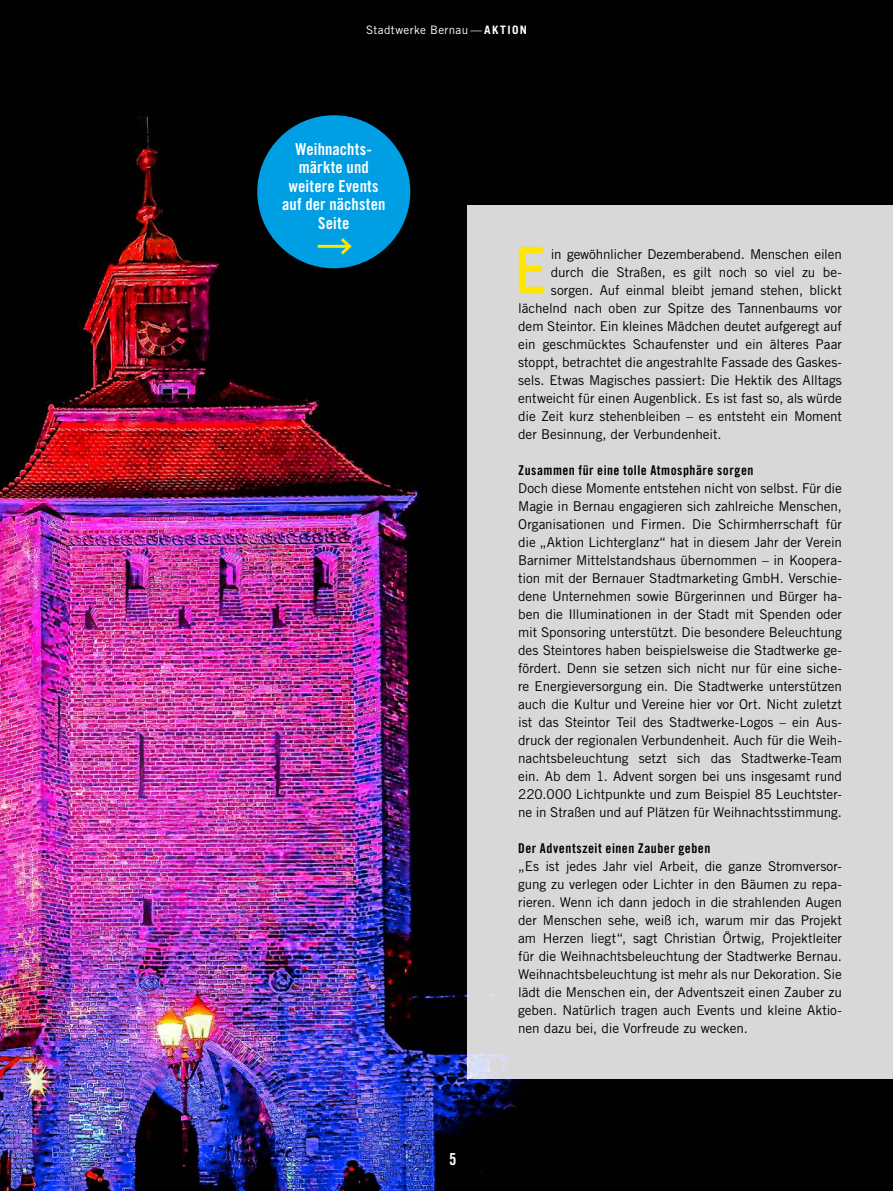
<style>
.page{position:relative;width:893px;height:1191px;background:#fff}
.page>*{position:absolute;margin:0;border:0;box-sizing:border-box;transform-origin:0 0}
.t1{font:800 71.4px "Speak OT";color:#ffe500}
.t2{font:16.5px/18.5px "Trade Gothic LT Std Bd Cn 20";letter-spacing:.01em;color:#fff;text-align:center}
.t3{font:13.5px/18px "Trade Gothic LT Std";letter-spacing:-.005em;color:#000;text-align:justify}
.t4{font:13.5px "Trade Gothic LT Std Bd Cn 20";letter-spacing:.035em;color:#000}
.t5{font:11.7px "Trade Gothic LT Std";letter-spacing:.035em;color:#fff}
.s1{font-weight:700}
</style>
<div class="page">
<img style="left:0;top:0;width:893px;height:1191px">
<div style="left:468px;top:205px;width:425px;height:873px;background:#d8d8d8"></div>
<div style="left:257px;top:115px;width:153px;height:153px;background:#009ee3;border-radius:50%"></div>
<hr style="left:318px;top:245px;width:31px;height:3px;background:#ffe500">
<svg style="left:338px;top:238px;width:14px;height:17px"></svg>
<p class="t5" style="left:366px;top:23px;width:162px">Stadtwerke Bernau — <span class="s1">AKTION</span></p>
<p class="t2" style="left:282px;top:140px;width:105px">Weihnachts&shy;märkte und weitere Events auf der nächsten<br>Seite</p>
<p class="t2" style="left:449px;top:1149px;width:9px">5</p>
<h1 class="t1" style="left:512px;top:228px;width:38px">E</h1>
<p class="t3" style="left:551px;top:245px;width:292px">in gewöhnlicher Dezemberabend. Menschen eilen</p>
<p class="t3" style="left:551px;top:263px;width:292px">durch die Straßen, es gilt noch so viel zu be-</p>
<p class="t3" style="left:551px;top:281px;width:292px">sorgen. Auf einmal bleibt jemand stehen, blickt</p>
<p class="t3" style="left:518px;top:299px;width:325px">lächelnd nach oben zur Spitze des Tannenbaums vor</p>
<p class="t3" style="left:518px;top:317px;width:325px">dem Steintor. Ein kleines Mädchen deutet aufgeregt auf</p>
<p class="t3" style="left:518px;top:335px;width:325px">ein geschmücktes Schaufenster und ein älteres Paar</p>
<p class="t3" style="left:518px;top:353px;width:325px">stoppt, betrachtet die angestrahlte Fassade des Gaskes-</p>
<p class="t3" style="left:518px;top:371px;width:325px">sels. Etwas Magisches passiert: Die Hektik des Alltags</p>
<p class="t3" style="left:518px;top:389px;width:325px">entweicht für einen Augenblick. Es ist fast so, als würde</p>
<p class="t3" style="left:518px;top:407px;width:325px">die Zeit kurz stehenbleiben – es entsteht ein Moment</p>
<p class="t3" style="left:518px;top:425px;width:205px">der Besinnung, der Verbundenheit.</p>
<p class="t4" style="left:518px;top:462px;width:237px">Zusammen für eine tolle Atmosphäre sorgen</p>
<p class="t3" style="left:518px;top:479px;width:325px">Doch diese Momente entstehen nicht von selbst. Für die Magie in Bernau engagieren sich zahlreiche Menschen, Organisationen und Firmen. Die Schirmherrschaft für die „Aktion Lichterglanz“ hat in diesem Jahr der Verein Barnimer Mittelstandshaus übernommen – in Koopera&shy;tion mit der Bernauer Stadtmarketing GmbH. Verschie&shy;dene Unternehmen sowie Bürgerinnen und Bürger ha&shy;ben die Illuminationen in der Stadt mit Spenden oder mit Sponsoring unterstützt. Die besondere Beleuchtung des Steintores haben beispielsweise die Stadtwerke ge&shy;fördert. Denn sie setzen sich nicht nur für eine siche&shy;re Energieversorgung ein. Die Stadtwerke unterstützen auch die Kultur und Vereine hier vor Ort. Nicht zuletzt ist das Steintor Teil des Stadtwerke-Logos – ein Aus&shy;druck der regionalen Verbundenheit. Auch für die Weih&shy;nachtsbeleuchtung setzt sich das Stadtwerke-Team ein. Ab dem 1. Advent sorgen bei uns insgesamt rund 220.000 Lichtpunkte und zum Beispiel 85 Leuchtster&shy;ne in Straßen und auf Plätzen für Weihnachtsstimmung.</p>
<p class="t4" style="left:518px;top:840px;width:194px">Der Adventszeit einen Zauber geben</p>
<p class="t3" style="left:518px;top:857px;width:325px">„Es ist jedes Jahr viel Arbeit, die ganze Stromversor&shy;gung zu verlegen oder Lichter in den Bäumen zu repa&shy;rieren. Wenn ich dann jedoch in die strahlenden Augen der Menschen sehe, weiß ich, warum mir das Projekt am Herzen liegt“, sagt Christian Örtwig, Projektleiter für die Weihnachtsbeleuchtung der Stadtwerke Bernau.<br>Weihnachtsbeleuchtung ist mehr als nur Dekoration. Sie lädt die Menschen ein, der Adventszeit einen Zauber zu geben. Natürlich tragen auch Events und kleine Aktio&shy;nen dazu bei, die Vorfreude zu wecken.</p>
</div>
